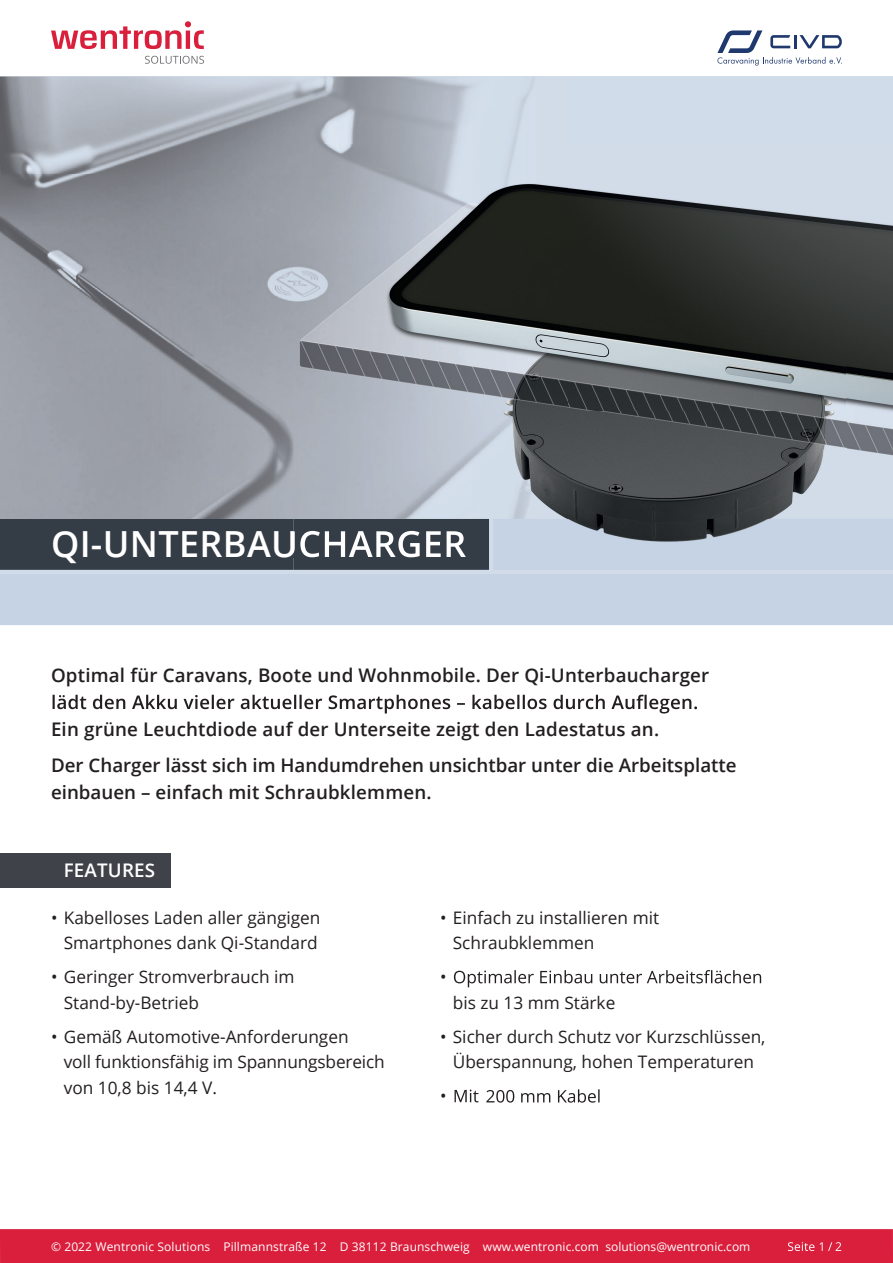
<style>
.page{position:relative;width:893px;height:1263px;background:#fff}
.page>*{position:absolute;margin:0;border:0;box-sizing:border-box;transform-origin:0 0}
.t1{font:600 36px "Open Sans";letter-spacing:.01em;color:#fff}
.t2{font:600 18.75px/35.5px "Open Sans";letter-spacing:.01em;color:#231f20}
.t3{font:600 18.75px "Open Sans";letter-spacing:.01em;color:#fff}
.t4{font:17.25px/25.5px "Open Sans";color:#231f20}
.t5{font:12px "Open Sans";letter-spacing:.01em;color:#fff}
</style>
<div class="page">
<div style="left:0;top:1229px;width:893px;height:34px;background:#da1f3d"></div>
<div style="left:0;top:77px;width:893px;height:548px;background:#d1dcea"></div>
<svg style="left:145px;top:56px;width:59px;height:8px"></svg>
<svg style="left:51px;top:21px;width:153px;height:28px"></svg>
<svg style="left:788px;top:1242px;width:53px;height:9px"></svg>
<svg style="left:717px;top:30px;width:125px;height:36px"></svg>
<div style="left:0;top:853px;width:170px;height:34px;background:#3f4349"></div>
<svg style="left:53px;top:695px;width:644px;height:18px"></svg>
<svg style="left:454px;top:970px;width:307px;height:17px"></svg>
<svg style="left:455px;top:1089px;width:145px;height:13px"></svg>
<div style="left:0;top:519px;width:293px;height:51px;background:#343c45"></div>
<div style="left:183px;top:531px;width:110px;height:26px;background:#343c45"></div>
<div style="left:0;top:574px;width:893px;height:51px;background:#c6d3e4"></div>
<img style="left:0;top:77px;width:534px;height:97px">
<img style="left:0;top:174px;width:293px;height:345px">
<img style="left:293px;top:145px;width:600px;height:463px">
<div style="left:293px;top:519px;width:196px;height:51px;background:#343c45"></div>
<img style="left:293px;top:531px;width:2px;height:26px">
<img style="left:300px;top:531px;width:45px;height:26px">
<img style="left:349px;top:531px;width:92px;height:26px">
<img style="left:447px;top:531px;width:19px;height:26px">
<img style="left:493px;top:519px;width:400px;height:51px">
<h1 class="t1" style="left:51px;top:519px;width:417px">QI-UNTERBAUCHARGER</h1>
<p class="t2" style="left:51px;top:657px;width:660px">Optimal für Caravans, Boote und Wohnmobile. Der Qi-Unterbaucharger</p>
<p class="t2" style="left:51px;top:711px;width:687px">Ein grüne Leuchtdiode auf der Unterseite zeigt den Ladestatus an.<br>Der Charger lässt sich im Handumdrehen unsichtbar unter die Arbeitsplatte</p>
<p class="t2" style="left:51px;top:773px;width:382px">einbauen – einfach mit Schraubklemmen.</p>
<p class="t3" style="left:64px;top:857px;width:93px">FEATURES</p>
<p class="t4" style="left:51px;top:904px;width:271px;text-align:center">• Kabelloses Laden aller gängigen<br>Smartphones dank Qi-Standard</p>
<p class="t4" style="left:64px;top:964px;width:232px;text-indent:-13px">• Geringer Stromverbrauch im<br>Stand-by-Betrieb</p>
<p class="t4" style="left:64px;top:1023px;width:322px;text-indent:-13px">• Gemäß Automotive-Anforderungen<br>voll funktionsfähig im Spannungsbereich von 10,8 bis 14,4 V.</p>
<p class="t4" style="left:453px;top:904px;width:208px;text-indent:-13px">• Einfach zu installieren mit<br>Schraubklemmen</p>
<p class="t4" style="left:440px;top:964px;width:8px">•</p>
<p class="t4" style="left:453px;top:989px;width:164px">bis zu 13 mm Stärke</p>
<p class="t4" style="left:440px;top:1023px;width:327px;text-align:center">• Sicher durch Schutz vor Kurzschlüssen,<br>Überspannung, hohen Temperaturen</p>
<p class="t4" style="left:440px;top:1083px;width:8px">•</p>
<p class="t5" style="left:51px;top:1238px;width:701px">© 2022 Wentronic Solutions Pillmannstraße 12 D 38112 Braunschweig www.wentronic.com solutions@wentronic.com</p>
</div>
